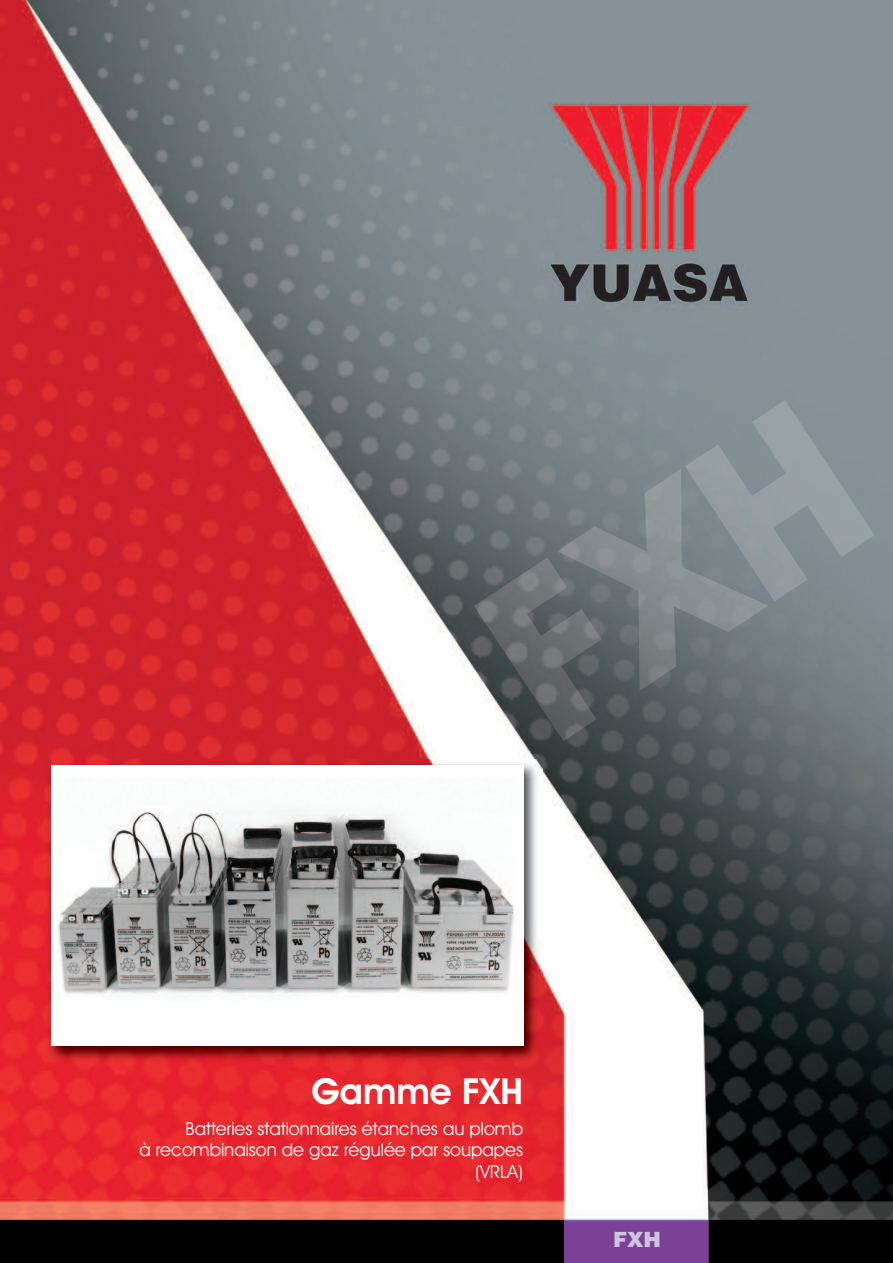
<style>
.page{position:relative;width:893px;height:1263px;background:#fff}
.page>*{position:absolute;margin:0;border:0;box-sizing:border-box;transform-origin:0 0}
.t1{font:600 36px "Avant Garde IT Cby BT";color:#fff}
.t2{font:900 21px "Helvetica";color:#cfc4dd}
.t3{font:18px/21.6px "Avant Garde IT Cby BT";color:#fff;text-align:right}
</style>
<div class="page">
<img style="left:0;top:0;width:893px;height:1263px">
<img style="left:44px;top:759px;width:498px;height:306px">
<div style="left:51px;top:765px;width:472px;height:281px;background:#fff"></div>
<img style="left:53px;top:810px;width:462px;height:185px">
<img style="left:474px;top:400px;width:401px;height:341px">
<h1 class="t1" style="left:312px;top:1079px;width:213px">Gamme FXH</h1>
<p class="t3" style="left:139px;top:1119px;width:385px">Batteries stationnaires étanches au plomb<br>à recombinaison de gaz régulée par soupapes (VRLA)</p>
<p class="t2" style="left:613px;top:1228px;width:49px">FXH</p>
</div>
